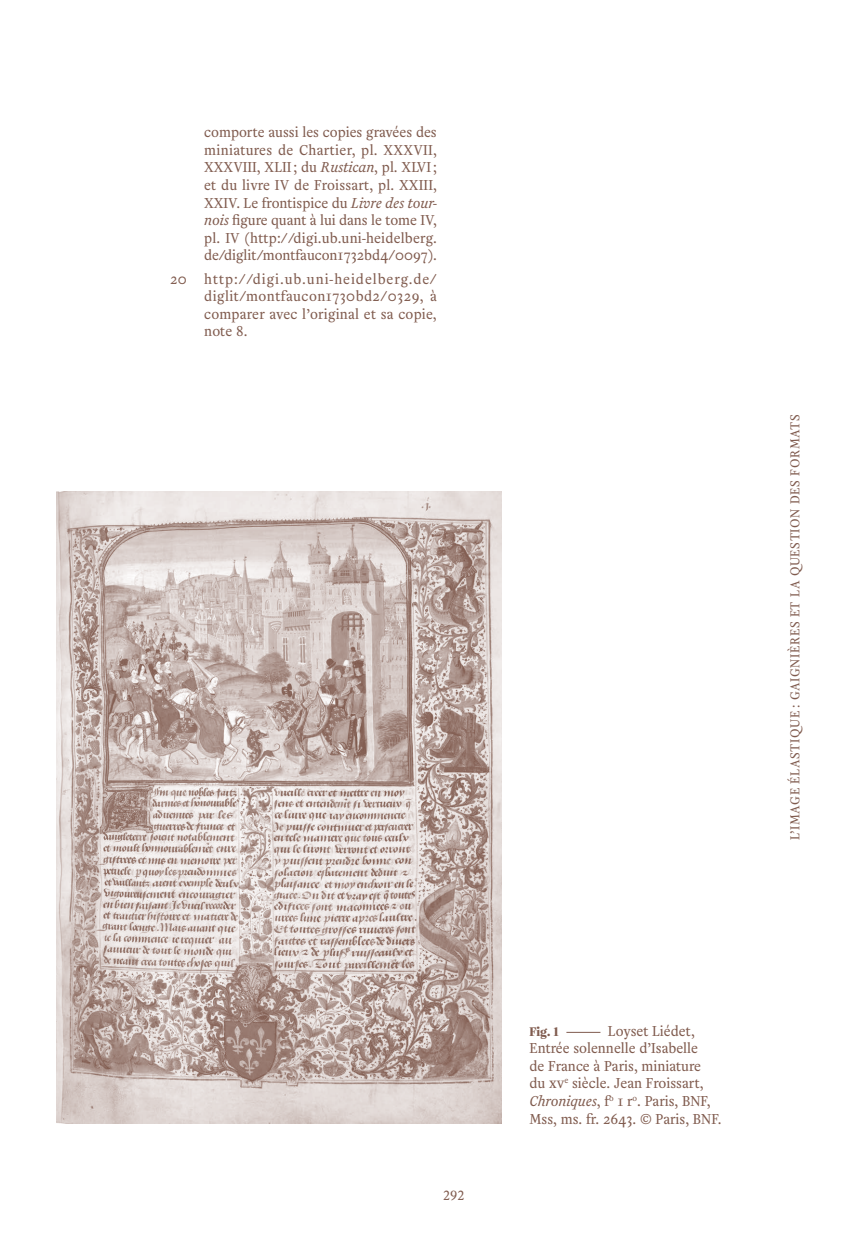
<style>
.page{position:relative;width:851px;height:1248px;background:#fff}
.page>*{position:absolute;margin:0;border:0;box-sizing:border-box;transform-origin:0 0}
.Notes{font:15px/17.6px "Helvetius";letter-spacing:.01em;color:#805b4e;text-align:justify}
.Legendes{font:15px/17.6px "Helvetius";color:#805b4e}
.t1{font:14px "Helvetius";color:#805b4e}
.texte_courant{font:13.6px "Helvetius";letter-spacing:.045em;color:#805b4e}
.Legendes-2{font:900 13px "Helvetius";color:#805b4e}
.s1{font-style:italic}
</style>
<div class="page">
<hr style="left:566px;top:1031px;width:34px;height:1px;background:#805b4e">
<img style="left:57px;top:491px;width:444px;height:632px">
<p class="Notes" style="left:204px;top:123px;width:234px">comporte aussi les copies gravées des miniatures de Chartier, pl. XXXVII, XXXVIII, XLII ; du <span class="s1">Rustican</span>, pl. XLVI ; et du livre IV de Froissart, pl. XXIII, XXIV. Le frontispice du <span class="s1">Livre des tour&shy;nois</span> figure quant à lui dans le tome IV, pl. IV (http://digi.ub.uni-heidelberg. de/diglit/montfaucon1732bd4/0097).</p>
<p class="Notes" style="left:204px;top:269px;width:234px;text-indent:-34px">20 http://digi.ub.uni-heidelberg.de/ diglit/montfaucon1730bd2/0329, à comparer avec l’original et sa copie, note 8.</p>
<p class="texte_courant" style="left:786px;top:839px;width:427px;rotate:-90deg">L’IMAGE ÉLASTIQUE : GAIGNIÈRES ET LA QUESTION DES FORMATS</p>
<p class="t1" style="left:443px;top:1185px;width:23px">292</p>
<p class="Legendes" style="left:529px;top:1021px;width:193px;text-indent:78px">Loyset Liédet,<br>Entrée solennelle d’Isabelle<br>de France à Paris, miniature<br>du xv<sup>e</sup> siècle. Jean Froissart,<br><span class="s1">Chroniques</span>, f<sup>o</sup> 1 r<sup>o</sup>. Paris, BNF,<br>Mss, ms. fr. 2643. © Paris, BNF.</p>
<p class="Legendes-2" style="left:529px;top:1022px;width:31px">Fig. 1</p>
</div>
